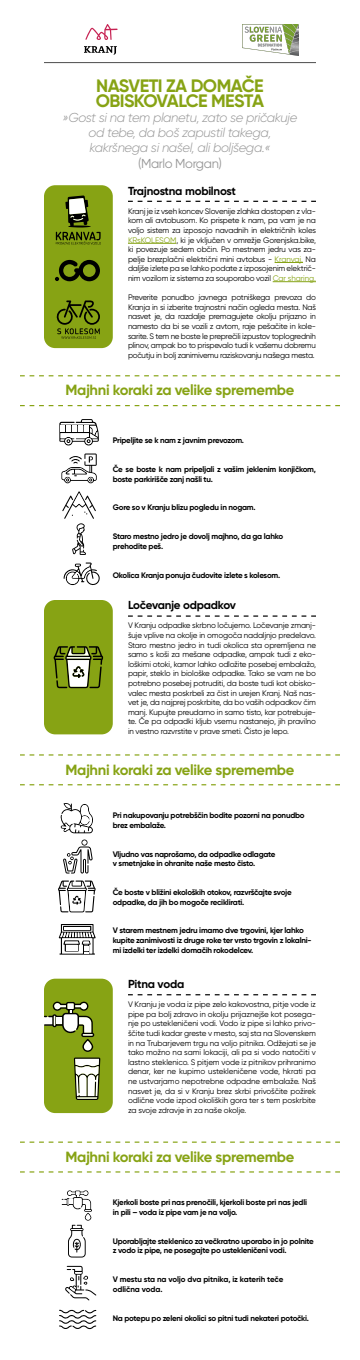
<style>
.page{position:relative;width:360px;height:1360px;background:#fff}
.page>*{position:absolute;margin:0;border:0;box-sizing:border-box;transform-origin:0 0}
.t1{font:700 18px "Gilroy";letter-spacing:-.035em;color:#87a314}
.t2{font:700 14.76px "Gilroy";letter-spacing:-.02em;color:#87a314}
.t3{font:italic 300 12.96px "Gilroy";letter-spacing:-.03em;color:#969696}
.t4{font:12.96px "Gilroy";letter-spacing:-.03em;color:#969696}
.t5{font:700 11.6px "Gilroy";letter-spacing:-.02em;color:#000}
.t6{font:8px/9.6px "Gilroy";letter-spacing:-.02em;color:#000;text-align:justify}
.t7{font:700 8px/9.6px "Gilroy";letter-spacing:-.03em;color:#000}
.t8{font:700 8px "Gilroy";letter-spacing:-.01em;color:#000}
.s1{color:#86a315}
</style>
<div class="page">
<hr style="left:44px;top:62px;width:272px;height:1px;background:#4d4d4d">
<hr style="left:128px;top:243px;width:48px;height:1px;background:#86a315">
<svg style="left:275px;top:262px;width:28px;height:1px"></svg>
<hr style="left:273px;top:282px;width:43px;height:1px;background:#86a315">
<svg style="left:128px;top:201px;width:188px;height:1px"></svg>
<svg style="left:128px;top:615px;width:188px;height:2px"></svg>
<svg style="left:128px;top:994px;width:188px;height:1px"></svg>
<div style="left:44px;top:185px;width:69px;height:163px;background:#87a314;border-radius:11px"></div>
<div style="left:44px;top:600px;width:69px;height:134px;background:#87a314;border-radius:11px"></div>
<div style="left:44px;top:979px;width:69px;height:134px;background:#87a314;border-radius:11px"></div>
<svg style="left:56px;top:195px;width:45px;height:50px"></svg>
<svg style="left:55px;top:260px;width:45px;height:21px"></svg>
<svg style="left:56px;top:300px;width:44px;height:39px"></svg>
<svg style="left:20px;top:405px;width:320px;height:1px"></svg>
<svg style="left:20px;top:784px;width:320px;height:1px"></svg>
<svg style="left:20px;top:375px;width:320px;height:1px"></svg>
<svg style="left:20px;top:754px;width:320px;height:2px"></svg>
<svg style="left:59px;top:419px;width:40px;height:27px"></svg>
<svg style="left:61px;top:454px;width:36px;height:29px"></svg>
<svg style="left:64px;top:563px;width:36px;height:23px"></svg>
<svg style="left:54px;top:646px;width:49px;height:42px"></svg>
<svg style="left:58px;top:881px;width:38px;height:31px"></svg>
<svg style="left:59px;top:924px;width:37px;height:31px"></svg>
<hr style="left:64px;top:927px;width:26px;height:3px;background:#fff">
<svg style="left:60px;top:803px;width:33px;height:30px"></svg>
<svg style="left:63px;top:840px;width:30px;height:34px"></svg>
<svg style="left:44px;top:1001px;width:50px;height:51px"></svg>
<svg style="left:74px;top:1058px;width:26px;height:42px"></svg>
<svg style="left:20px;top:1171px;width:320px;height:2px"></svg>
<svg style="left:20px;top:1142px;width:320px;height:1px"></svg>
<svg style="left:65px;top:1266px;width:31px;height:35px"></svg>
<svg style="left:62px;top:1190px;width:30px;height:68px"></svg>
<svg style="left:59px;top:1309px;width:37px;height:20px"></svg>
<svg style="left:84px;top:46px;width:33px;height:9px"></svg>
<svg style="left:85px;top:24px;width:33px;height:16px"></svg>
<svg style="left:62px;top:491px;width:34px;height:64px"></svg>
<img style="left:242px;top:24px;width:56px;height:32px">
<p class="t1" style="left:96px;top:74px;width:169px">NASVETI ZA DOMAČE</p>
<p class="t1" style="left:96px;top:89px;width:170px">OBISKOVALCE MESTA</p>
<p class="t3" style="left:63px;top:110px;width:236px">»Gost si na tem planetu, zato se pričakuje</p>
<p class="t3" style="left:89px;top:125px;width:184px">od tebe, da boš zapustil takega,</p>
<p class="t3" style="left:89px;top:140px;width:183px">kakršnega si našel, ali boljšega.«</p>
<p class="t4" style="left:138px;top:155px;width:85px">(Marlo Morgan)</p>
<p class="t5" style="left:128px;top:183px;width:110px">Trajnostna mobilnost</p>
<p class="t6" style="left:128px;top:206px;width:190px">Kranj je iz vseh koncev Slovenije zlahka dostopen z vla&shy;kom ali avtobusom. Ko prispete k nam, pa vam je na voljo sistem za izposojo navadnih in električnih koles <span class="s1">KRsKOLESOM</span>, ki je vključen v omrežje Gorenjska.bike, ki povezuje sedem občin. Po mestnem jedru vas za&shy;pelje brezplačni električni mini avtobus - <span class="s1">Kranvaj.</span> Na daljše izlete pa se lahko podate z izposojenim električ&shy;nim vozilom iz sistema za souporabo vozil <span class="s1">Car sharing.</span></p>
<p class="t6" style="left:128px;top:292px;width:190px">Preverite ponudbo javnega potniškega prevoza do Kranja in si izberite trajnostni način ogleda mesta. Naš nasvet je, da razdalje premagujete okolju prijazno in namesto da bi se vozili z avtom, raje pešačite in kole&shy;sarite. S tem ne boste le preprečili izpustov toplogrednih plinov, ampak bo to prispevalo tudi k vašemu dobremu počutju in bolj zanimivemu raziskovanju našega mesta.</p>
<p class="t2" style="left:65px;top:381px;width:231px">Majhni koraki za velike spremembe</p>
<p class="t7" style="left:113px;top:436px;width:133px">Pripeljite se k nam z javnim prevozom.</p>
<p class="t7" style="left:113px;top:464px;width:205px">Če se boste k nam pripeljali z vašim jeklenim konjičkom, boste parkirišče zanj našli tu.</p>
<p class="t7" style="left:113px;top:503px;width:144px">Gore so v Kranju blizu pogledu in nogam.</p>
<p class="t7" style="left:113px;top:532px;width:172px">Staro mestno jedro je dovolj majhno, da ga lahko</p>
<p class="t7" style="left:113px;top:541px;width:52px">prehodite peš.</p>
<p class="t7" style="left:113px;top:570px;width:169px">Okolica Kranja ponuja čudovite izlete s kolesom.</p>
<p class="t5" style="left:128px;top:598px;width:109px">Ločevanje odpadkov</p>
<p class="t6" style="left:128px;top:621px;width:190px">V Kranju odpadke skrbno ločujemo. Ločevanje zmanj&shy;šuje vplive na okolje in omogoča nadaljnjo predelavo.<br>Staro mestno jedro in tudi okolica sta opremljena ne samo s koši za mešane odpadke, ampak tudi z eko&shy;loškimi otoki, kamor lahko odložite posebej embalažo, papir, steklo in biološke odpadke. Tako se vam ne bo potrebno posebej potruditi, da boste tudi kot obisko&shy;valec mesta poskrbeli za čist in urejen Kranj. Naš nas&shy;vet je, da najprej poskrbite, da bo vaših odpadkov čim manj. Kupujte preudarno in samo tisto, kar potrebuje&shy;te. Če pa odpadki kljub vsemu nastanejo, jih pravilno in vestno razvrstite v prave smeti. Čisto je lepo.</p>
<p class="t2" style="left:65px;top:760px;width:231px">Majhni koraki za velike spremembe</p>
<p class="t7" style="left:113px;top:811px;width:193px">Pri nakupovanju potrebščin bodite pozorni na ponudbo brez embalaže.</p>
<p class="t7" style="left:113px;top:849px;width:164px">Vljudno vas naprošamo, da odpadke odlagate</p>
<p class="t7" style="left:113px;top:859px;width:144px">v smetnjake in ohranite naše mesto čisto.</p>
<p class="t7" style="left:113px;top:887px;width:180px">Če boste v bližini ekoloških otokov, razvrščajte svoje</p>
<p class="t7" style="left:113px;top:897px;width:133px">odpadke, da jih bo mogoče reciklirati.</p>
<p class="t7" style="left:113px;top:926px;width:200px">V starem mestnem jedru imamo dve trgovini, kjer lahko kupite zanimivosti iz druge roke ter vrsto trgovin z lokalni&shy;mi izdelki ter izdelki domačih rokodelcev.</p>
<p class="t5" style="left:128px;top:977px;width:58px">Pitna voda</p>
<p class="t6" style="left:128px;top:999px;width:190px">V Kranju je voda iz pipe zelo kakovostna, pitje vode iz pipe pa bolj zdravo in okolju prijaznejše kot posega&shy;nje po ustekleničeni vodi. Vodo iz pipe si lahko privo&shy;ščite tudi kadar greste v mesto, saj sta na Slovenskem in na Trubarjevem trgu na voljo pitnika. Odžejati se je tako možno na sami lokaciji, ali pa si vodo natočiti v lastno steklenico. S pitjem vode iz pitnikov prihranimo denar, ker ne kupimo ustekleničene vode, hkrati pa ne ustvarjamo nepotrebne odpadne embalaže. Naš nasvet je, da si v Kranju brez skrbi privoščite požirek odlične vode izpod okoliških gora ter s tem poskrbite za svoje zdravje in za naše okolje.</p>
<p class="t2" style="left:65px;top:1147px;width:231px">Majhni koraki za velike spremembe</p>
<p class="t7" style="left:113px;top:1198px;width:196px">Kjerkoli boste pri nas prenočili, kjerkoli boste pri nas jedli</p>
<p class="t7" style="left:113px;top:1207px;width:126px">in pili – voda iz pipe vam je na voljo.</p>
<p class="t7" style="left:113px;top:1236px;width:203px">Uporabljajte steklenico za večkratno uporabo in jo polnite z vodo iz pipe, ne posegajte po ustekleničeni vodi.</p>
<p class="t8" style="left:113px;top:1274px;width:172px">V mestu sta na voljo dva pitnika, iz katerih teče</p>
<p class="t8" style="left:113px;top:1284px;width:51px">odlična voda.</p>
<p class="t7" style="left:113px;top:1313px;width:198px">Na potepu po zeleni okolici so pitni tudi nekateri potočki.</p>
</div>
